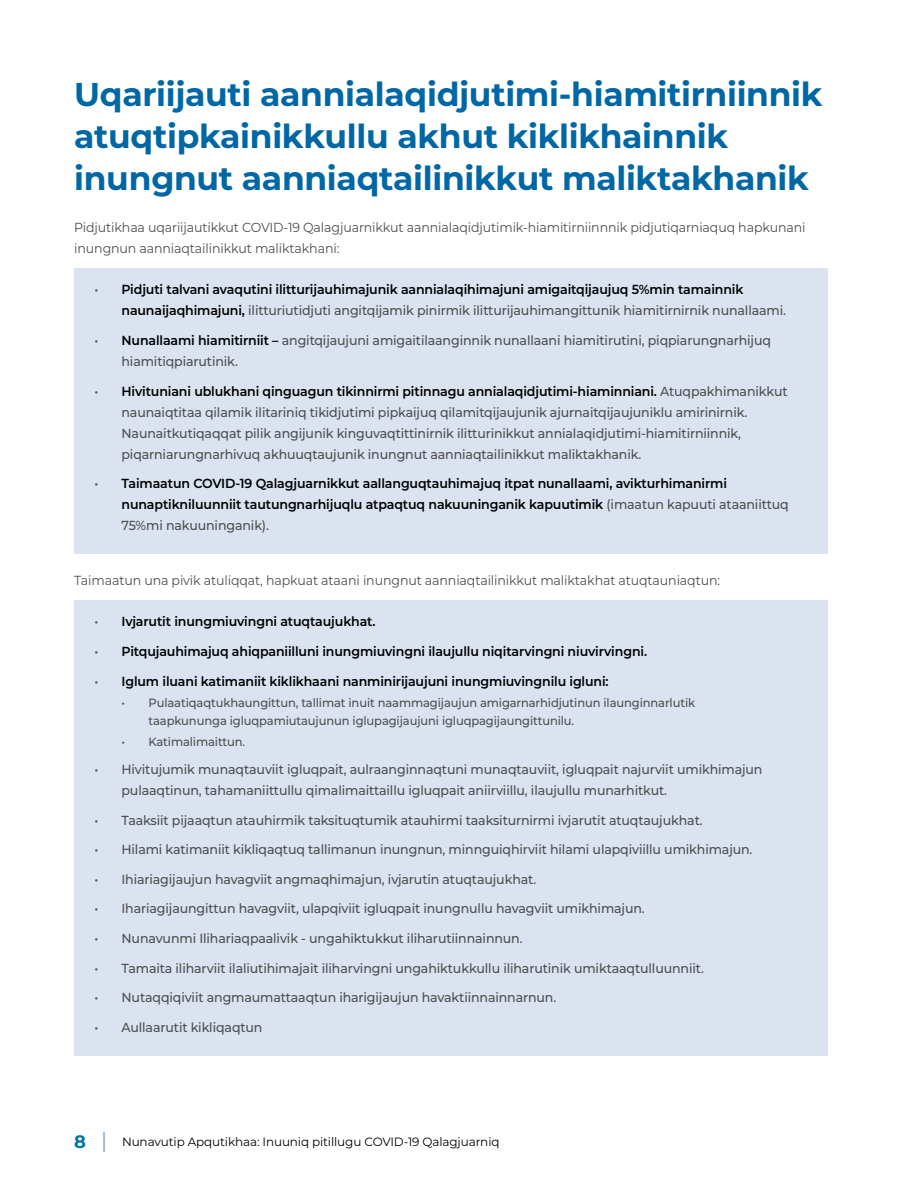
<style>
.page{position:relative;width:918px;height:1188px;background:#fff}
.page>*{position:absolute;margin:0;border:0;box-sizing:border-box;transform-origin:0 0}
.t1{font:700 33px/42px "Montserrat";letter-spacing:-.01em;color:#0067a5}
.t2{font:500 13.2px/21px "Montserrat";letter-spacing:-.01em;color:#4d4d4f;scale:.96 1}
.t3{font:600 13.2px/21px "Montserrat";letter-spacing:-.01em;color:#000;scale:.96 1}
.t4{font:13.2px/21px "Montserrat";letter-spacing:-.01em;color:#4d4d4f;scale:.96 1}
.t5{font:500 12px/18px "Montserrat";letter-spacing:-.01em;color:#4d4d4f;scale:.96 1}
.t6{font:12px "Montserrat";letter-spacing:-.01em;color:#000}
.s1{font-weight:500;color:#4d4d4f}
.s2{font-weight:600;color:#000}
.s3{font-weight:700;font-size:18px;color:#0075b0}
.s4{font-weight:500;font-size:21.6px;color:#8baed4}
</style>
<div class="page">
<div style="left:74px;top:268px;width:753px;height:71px;background:#dbe3f0"></div>
<div style="left:74px;top:319px;width:753px;height:71px;background:#dbe3f0"></div>
<div style="left:74px;top:370px;width:753px;height:112px;background:#dbe3f0"></div>
<div style="left:74px;top:462px;width:753px;height:92px;background:#dbe3f0"></div>
<div style="left:74px;top:600px;width:753px;height:50px;background:#dbe3f0"></div>
<div style="left:74px;top:630px;width:753px;height:50px;background:#dbe3f0"></div>
<div style="left:74px;top:659px;width:753px;height:50px;background:#dbe3f0"></div>
<div style="left:74px;top:682px;width:753px;height:66px;background:#dbe3f0"></div>
<div style="left:74px;top:748px;width:753px;height:70px;background:#dbe3f0"></div>
<div style="left:74px;top:798px;width:753px;height:50px;background:#dbe3f0"></div>
<div style="left:74px;top:828px;width:753px;height:50px;background:#dbe3f0"></div>
<div style="left:74px;top:858px;width:753px;height:49px;background:#dbe3f0"></div>
<div style="left:74px;top:887px;width:753px;height:50px;background:#dbe3f0"></div>
<div style="left:74px;top:917px;width:753px;height:50px;background:#dbe3f0"></div>
<div style="left:74px;top:947px;width:753px;height:49px;background:#dbe3f0"></div>
<div style="left:74px;top:976px;width:753px;height:50px;background:#dbe3f0"></div>
<div style="left:74px;top:1006px;width:753px;height:50px;background:#dbe3f0"></div>
<h1 class="t1" style="left:74px;top:72px;width:750px">Uqariijauti aannialaqidjutimi-hiamitirniinnik atuqtipkainikkullu akhut kiklikhainnik inungnut aanniaqtailinikkut maliktakhanik</h1>
<p class="t4" style="left:74px;top:217px;width:763px">Pidjutikhaa uqariijautikkut COVID-19 Qalagjuarnikkut aannialaqidjutimik-hiamitirniinnnik pidjutiqarniaquq hapkunani inungnun aanniaqtailinikkut maliktakhani:</p>
<p class="t3" style="left:122px;top:279px;width:694px;text-indent:-27px"><span class="s1">•</span> Pidjuti talvani avaqutini ilitturijauhimajunik aannialaqihimajuni amigaitqijaujuq 5%min tamainnik naunaijaqhimajuni, <span class="s1">ilitturiutidjuti angitqijamik pinirmik ilitturijauhimangittunik hiamitirnirnik nunallaami.</span></p>
<p class="t2" style="left:121px;top:329px;width:678px;text-indent:-27px">• <span class="s2">Nunallaami hiamitirniit –</span> angitqijaujuni amigaitilaanginnik nunallaani hiamitirutini, piqpiarungnarhijuq hiamitiqpiarutinik.</p>
<p class="t2" style="left:121px;top:380px;width:695px;text-indent:-27px">• <span class="s2">Hivituniani ublukhani qinguagun tikinnirmi pitinnagu annialaqidjutimi-hiaminniani.</span> Atuqpakhimanikkut naunaiqtitaa qilamik ilitariniq tikidjutimi pipkaijuq qilamitqijaujunik ajurnaitqijaujuniklu amirinirnik.<br>Naunaitkutiqaqqat pilik angijunik kinguvaqtittinirnik ilitturinikkut annialaqidjutimi-hiamitirniinnik, piqarniarungnarhivuq akhuuqtaujunik inungnut aanniaqtailinikkut maliktakhanik.</p>
<p class="t3" style="left:121px;top:473px;width:697px;text-indent:-27px"><span class="s1">•</span> Taimaatun COVID-19 Qalagjuarnikkut aallanguqtauhimajuq itpat nunallaami, avikturhimanirmi nunaptikniluunniit tautungnarhijuqlu atpaqtuq nakuuninganik kapuutimik <span class="s1">(imaatun kapuuti ataaniittuq<br>75%mi nakuuninganik).</span></p>
<p class="t4" style="left:74px;top:569px;width:674px">Taimaatun una pivik atuliqqat, hapkuat ataani inungnut aanniaqtailinikkut maliktakhat atuqtauniaqtun:</p>
<p class="t3" style="left:94px;top:611px;width:294px"><span class="s1">•</span> Ivjarutit inungmiuvingni atuqtaujukhat.</p>
<p class="t3" style="left:95px;top:640px;width:577px"><span class="s1">•</span> Pitqujauhimajuq ahiqpaniilluni inungmiuvingni ilaujullu niqitarvingni niuvirvingni.</p>
<p class="t3" style="left:95px;top:670px;width:537px"><span class="s1">•</span> Iglum iluani katimaniit kiklikhaani nanminirijaujuni inungmiuvingnilu igluni:</p>
<p class="t5" style="left:149px;top:693px;width:571px;text-indent:-27px">• Pulaatiqaqtukhaungittun, tallimat inuit naammagijaujun amigarnarhidjutinun ilaunginnarlutik taapkununga igluqpamiutaujunun iglupagijaujuni igluqpagijaungittunilu.</p>
<p class="t5" style="left:122px;top:732px;width:130px">• Katimalimaittun.</p>
<p class="t2" style="left:122px;top:758px;width:669px;text-indent:-27px">• Hivitujumik munaqtauviit igluqpait, aulraanginnaqtuni munaqtauviit, igluqpait najurviit umikhimajun pulaaqtinun, tahamaniittullu qimalimaittaillu igluqpait aniirviillu, ilaujullu munarhitkut.</p>
<p class="t2" style="left:94px;top:809px;width:635px">• Taaksiit pijaaqtun atauhirmik taksituqtumik atauhirmi taaksiturnirmi ivjarutit atuqtaujukhat.</p>
<p class="t2" style="left:94px;top:838px;width:687px">• Hilami katimaniit kikliqaqtuq tallimanun inungnun, minnguiqhirviit hilami ulapqiviillu umikhimajun.</p>
<p class="t2" style="left:94px;top:868px;width:462px">• Ihiariagijaujun havagviit angmaqhimajun, ivjarutin atuqtaujukhat.</p>
<p class="t2" style="left:94px;top:898px;width:575px">• Ihariagijaungittun havagviit, ulapqiviit igluqpait inungnullu havagviit umikhimajun.</p>
<p class="t2" style="left:94px;top:927px;width:447px">• Nunavunmi Ilihariaqpaalivik - ungahiktukkut iliharutiinnainnun.</p>
<p class="t2" style="left:94px;top:957px;width:636px">• Tamaita iliharviit ilaliutihimajait iliharvingni ungahiktukkullu iliharutinik umiktaaqtulluunniit.</p>
<p class="t2" style="left:94px;top:987px;width:483px">• Nutaqqiqiviit angmaumattaaqtun iharigijaujun havaktiinnainnarnun.</p>
<p class="t2" style="left:94px;top:1016px;width:177px">• Aullaarutit kikliqaqtun</p>
<p class="t6" style="left:74px;top:1133px;width:427px"><span class="s3">8</span> <span class="s4">|</span> Nunavutip Apqutikhaa: Inuuniq pitillugu COVID-19 Qalagjuarniq</p>
</div>
